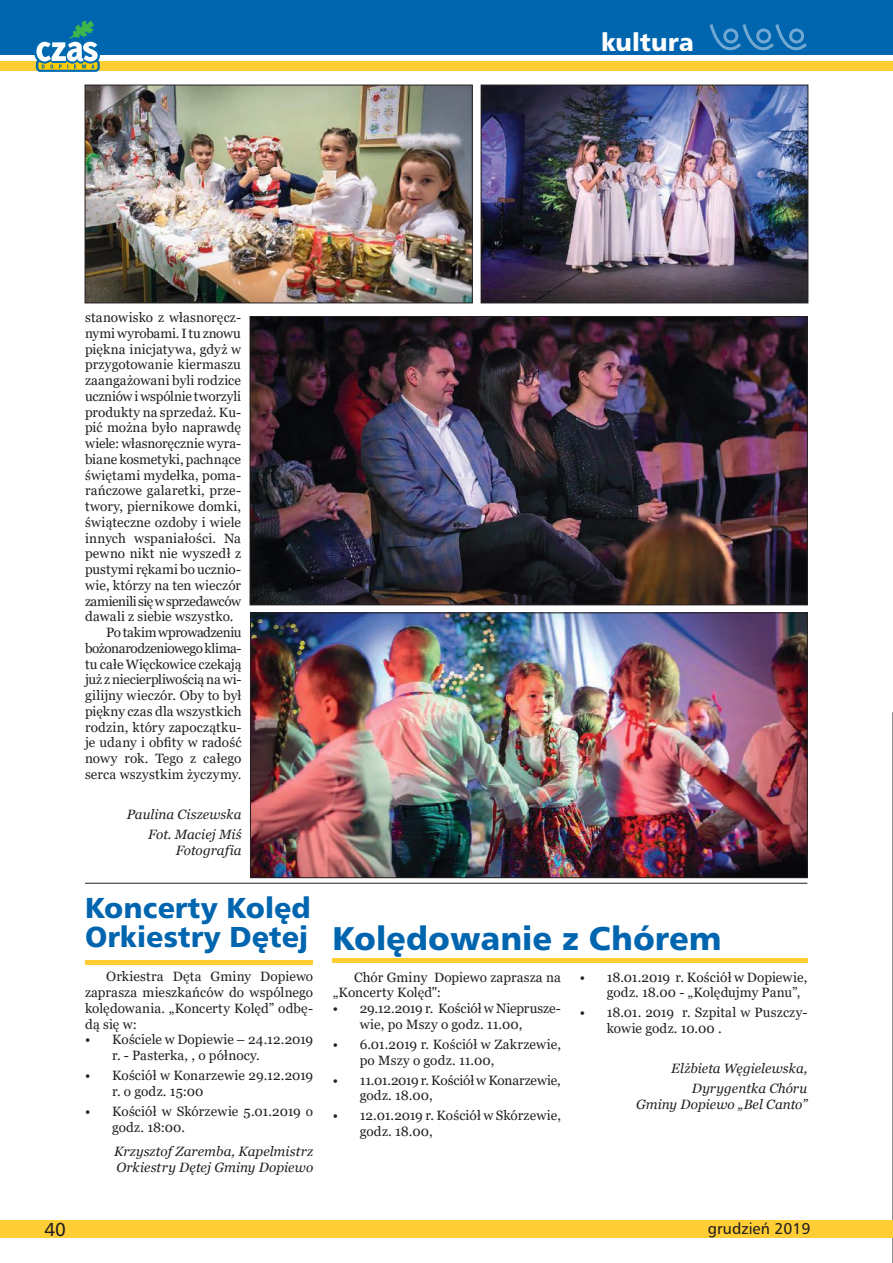
<style>
.page{position:relative;width:893px;height:1263px;background:#fff}
.page>*{position:absolute;margin:0;border:0;box-sizing:border-box;transform-origin:0 0}
.t1{font:31.5px "Humnst 777 Blk PL";color:#0065af}
.t2{font:27.75px/29.1px "Humnst 777 Blk PL";color:#0065af}
.t3{font:24px "Humnst 777 Blk PL";color:#fff}
.t4{font:18px "Humnst 777 PL";color:#241f1f}
.t5{font:15px "Humnst 777 PL";color:#241f1f}
.t6{font:13.5px/15.8px "Georgia";color:#241f1f}
.t7{font:italic 13.5px/20px "Georgia";letter-spacing:.005em;color:#241f1f;text-align:right}
.t8{font:13.5px "Georgia";letter-spacing:-.03em;color:#241f1f}
.t9{font:13.5px "Georgia";letter-spacing:-.025em;color:#241f1f}
</style>
<div class="page">
<div style="left:0;top:0;width:893px;height:55px;background:#0065af"></div>
<svg style="left:709px;top:24px;width:98px;height:26px"></svg>
<hr style="left:85px;top:960px;width:228px;height:4px;background:#ffce35">
<div style="left:333px;top:958px;width:475px;height:5px;background:#ffce35"></div>
<hr style="left:85px;top:883px;width:722px;height:1px;background:#241f1f">
<img style="left:87px;top:87px;width:384px;height:214px">
<div style="left:85px;top:85px;width:388px;height:218px;border:1px solid #241f1f"></div>
<img style="left:252px;top:318px;width:554px;height:285px">
<div style="left:250px;top:316px;width:558px;height:289px;border:1px solid #241f1f"></div>
<img style="left:483px;top:87px;width:323px;height:214px">
<div style="left:481px;top:85px;width:327px;height:218px;border:1px solid #241f1f"></div>
<img style="left:252px;top:614px;width:554px;height:262px">
<div style="left:250px;top:612px;width:558px;height:266px;border:1px solid #241f1f"></div>
<svg style="left:892px;top:712px;width:1px;height:551px"></svg>
<div style="left:0;top:1220px;width:893px;height:17px;background:#ffce35"></div>
<div style="left:0;top:61px;width:893px;height:9px;background:#ffce35"></div>
<svg style="left:34px;top:21px;width:68px;height:51px"></svg>
<h3 class="t3" style="left:601px;top:26px;width:94px">kultura</h3>
<p class="t6" style="left:85px;top:310px;width:158px">stanowisko z własnoręcz-</p>
<p class="t6" style="left:85px;top:326px;width:158px">nymi wyrobami. I tu znowu</p>
<p class="t6" style="left:85px;top:341px;width:158px">piękna inicjatywa, gdyż w</p>
<p class="t6" style="left:85px;top:357px;width:158px">przygotowanie kiermaszu</p>
<p class="t6" style="left:85px;top:373px;width:158px">zaangażowani byli rodzice</p>
<p class="t6" style="left:85px;top:389px;width:158px">uczniów i wspólnie tworzyli</p>
<p class="t6" style="left:85px;top:404px;width:158px">produkty na sprzedaż. Ku-</p>
<p class="t6" style="left:85px;top:420px;width:158px">pić można było naprawdę</p>
<p class="t6" style="left:85px;top:436px;width:158px">wiele: własnoręcznie wyra-</p>
<p class="t6" style="left:85px;top:452px;width:158px">biane kosmetyki, pachnące</p>
<p class="t6" style="left:85px;top:467px;width:158px">świętami mydełka, poma-</p>
<p class="t6" style="left:85px;top:483px;width:158px">rańczowe galaretki, prze-</p>
<p class="t6" style="left:85px;top:499px;width:158px">twory, piernikowe domki,</p>
<p class="t6" style="left:85px;top:515px;width:158px">świąteczne ozdoby i wiele</p>
<p class="t6" style="left:85px;top:530px;width:158px">innych wspaniałości. Na</p>
<p class="t6" style="left:85px;top:546px;width:158px">pewno nikt nie wyszedł z</p>
<p class="t6" style="left:85px;top:562px;width:158px">pustymi rękami bo ucznio-</p>
<p class="t6" style="left:85px;top:578px;width:158px">wie, którzy na ten wieczór</p>
<p class="t8" style="left:85px;top:593px;width:158px">zamienili się w sprzedawców</p>
<p class="t6" style="left:85px;top:609px;width:150px">dawali z siebie wszystko.</p>
<p class="t9" style="left:106px;top:624px;width:137px">Po takim wprowadzeniu</p>
<p class="t8" style="left:85px;top:640px;width:158px">bożonarodzeniowego klima-</p>
<p class="t6" style="left:85px;top:656px;width:158px">tu całe Więckowice czekają</p>
<p class="t6" style="left:85px;top:672px;width:158px">już z niecierpliwością na wi-</p>
<p class="t6" style="left:85px;top:688px;width:158px">gilijny wieczór. Oby to był</p>
<p class="t6" style="left:85px;top:704px;width:158px">piękny czas dla wszystkich</p>
<p class="t6" style="left:85px;top:719px;width:158px">rodzin, który zapoczątku-</p>
<p class="t6" style="left:85px;top:735px;width:158px">je udany i obfity w radość</p>
<p class="t6" style="left:85px;top:751px;width:158px">nowy rok. Tego z całego</p>
<p class="t6" style="left:85px;top:767px;width:158px">serca wszystkim życzymy.</p>
<p class="t7" style="left:127px;top:804px;width:116px">Paulina Ciszewska<br>Fot. Maciej Miś</p>
<p class="t7" style="left:176px;top:840px;width:67px">Fotografia</p>
<h2 class="t2" style="left:85px;top:893px;width:227px">Koncerty Kolęd<br>Orkiestry Dętej</h2>
<p class="t6" style="left:85px;top:969px;width:230px;text-align:justify;text-indent:21px">Orkiestra Dęta Gminy Dopiewo zaprasza mieszkańców do wspólnego kolędowania. „Koncerty Kolęd” odbę&shy;dą się w:</p>
<p class="t6" style="left:112px;top:1032px;width:203px;text-indent:-27px">• Kościele w Dopiewie – 24.12.2019 r. - Pasterka, , o północy.</p>
<p class="t6" style="left:112px;top:1068px;width:203px;text-indent:-27px">• Kościół w Konarzewie 29.12.2019 r. o godz. 15:00</p>
<p class="t6" style="left:112px;top:1104px;width:203px;text-indent:-27px">• Kościół w Skórzewie 5.01.2019 o godz. 18:00.</p>
<p class="t7" style="left:114px;top:1143px;width:201px;line-height:15.8px;text-align:left">Krzysztof Zaremba, Kapelmistrz<br>Orkiestry Dętej Gminy Dopiewo</p>
<h1 class="t1" style="left:332px;top:917px;width:391px">Kolędowanie z Chórem</h1>
<p class="t6" style="left:607px;top:969px;width:202px;text-indent:-27px">• 18.01.2019 r. Kościół w Dopiewie, godz. 18.00 - „Kolędujmy Panu”,</p>
<p class="t6" style="left:607px;top:1005px;width:202px;text-indent:-27px">• 18.01. 2019 r. Szpital w Puszczy&shy;kowie godz. 10.00 .</p>
<p class="t7" style="left:671px;top:1058px;width:138px">Elżbieta Węgielewska,<br>Dyrygentka Chóru</p>
<p class="t7" style="left:636px;top:1094px;width:173px">Gminy Dopiewo „Bel Canto”</p>
<p class="t6" style="left:333px;top:969px;width:230px;text-indent:21px">Chór Gminy Dopiewo zaprasza na „Koncerty Kolęd":</p>
<p class="t6" style="left:360px;top:1001px;width:203px;text-indent:-27px">• 29.12.2019 r. Kościół w Nieprusze&shy;wie, po Mszy o godz. 11.00,</p>
<p class="t6" style="left:360px;top:1037px;width:203px;text-indent:-27px">• 6.01.2019 r. Kościół w Zakrzewie, po Mszy o godz. 11.00,</p>
<p class="t6" style="left:360px;top:1072px;width:203px;text-indent:-27px">• 11.01.2019 r. Kościół w Konarzewie, godz. 18.00,</p>
<p class="t6" style="left:360px;top:1108px;width:203px;text-indent:-27px">• 12.01.2019 r. Kościół w Skórzewie, godz. 18.00,</p>
<h3 class="t4" style="left:44px;top:1217px;width:23px">40</h3>
<p class="t5" style="left:708px;top:1219px;width:104px">grudzień 2019</p>
</div>
